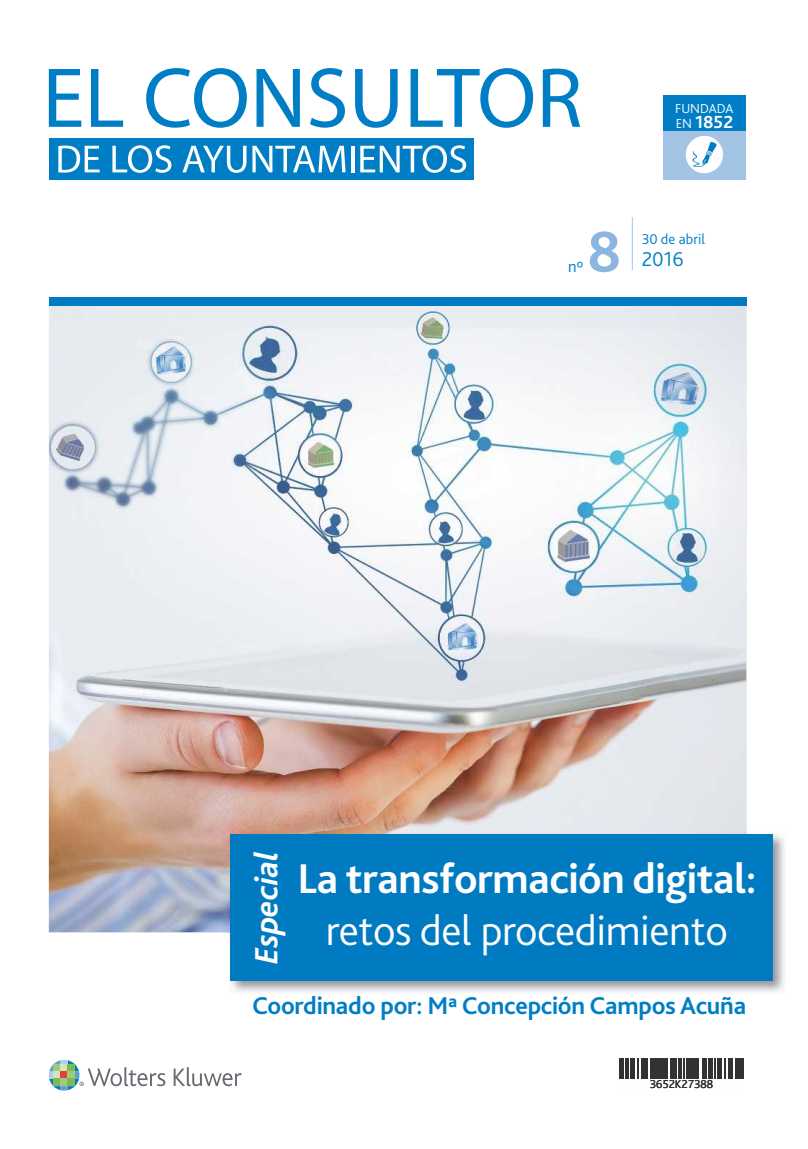
<style>
.page{position:relative;width:808px;height:1149px;background:#fff}
.page>*{position:absolute;margin:0;border:0;box-sizing:border-box;transform-origin:0 0}
.t1{font:700 60.45px "Bliss 2";color:#8bb6e0}
.t2{font:700 43.5px "Bliss 2";letter-spacing:-.01em;color:#fefefe}
.t3{font:300 43.5px "Bliss 2";letter-spacing:-.01em;color:#fefefe}
.t4{font:italic 700 33.6px "Bliss 2";color:#fefefe}
.t5{font:700 25.5px "Bliss 2";letter-spacing:-.01em;color:#007ec5}
.t6{font:300 21px "Bliss 2";color:#007ec5}
.t7{font:700 18.3px "Bliss 2";color:#fefefe}
.t8{font:300 16.8px "Bliss 2";color:#007ec5}
.t9{font:300 15px "Bliss 2";color:#007ec5}
.t10{font:300 13.65px "Bliss 2";color:#fefefe}
.t11{font:12px "Bliss";color:#323234}
.s1{font-weight:300;font-size:13.65px}
</style>
<div class="page">
<hr style="left:0;top:69px;width:1px;height:111px;background:#007bc1">
<svg style="left:0;top:151px;width:1px;height:29px"></svg>
<svg style="left:49px;top:69px;width:32px;height:58px"></svg>
<svg style="left:91px;top:69px;width:32px;height:58px"></svg>
<svg style="left:146px;top:68px;width:101px;height:60px"></svg>
<svg style="left:256px;top:69px;width:44px;height:58px"></svg>
<svg style="left:310px;top:68px;width:35px;height:60px"></svg>
<svg style="left:355px;top:69px;width:43px;height:59px"></svg>
<svg style="left:411px;top:68px;width:122px;height:60px"></svg>
<svg style="left:543px;top:69px;width:37px;height:58px"></svg>
<div style="left:50px;top:138px;width:424px;height:42px;background:#007ec5"></div>
<svg style="left:58px;top:145px;width:42px;height:27px"></svg>
<svg style="left:112px;top:145px;width:59px;height:28px"></svg>
<svg style="left:182px;top:146px;width:64px;height:27px"></svg>
<svg style="left:252px;top:146px;width:93px;height:26px"></svg>
<hr style="left:351px;top:146px;width:3px;height:26px;background:#fefefe">
<svg style="left:360px;top:145px;width:106px;height:28px"></svg>
<div style="left:663px;top:98px;width:82px;height:82px;background:#a4c4e6"></div>
<div style="left:686px;top:136px;width:37px;height:37px;background:#fefefe;border-radius:50%"></div>
<div style="left:663px;top:95px;width:82px;height:35px;background:#007ec5"></div>
<svg style="left:692px;top:142px;width:24px;height:25px"></svg>
<hr style="left:632px;top:217px;width:1px;height:53px;background:#a4c4e6">
<hr style="left:0;top:1019px;width:1px;height:72px;background:#007ec5">
<img style="left:49px;top:305px;width:697px;height:626px">
<div style="left:49px;top:297px;width:697px;height:8px;background:#007bc1"></div>
<svg style="left:49px;top:1059px;width:193px;height:31px"></svg>
<svg style="left:620px;top:1058px;width:123px;height:21px"></svg>
<hr style="left:620px;top:1058px;width:2px;height:20px;background:#323234">
<svg style="left:623px;top:1058px;width:1px;height:20px"></svg>
<hr style="left:626px;top:1058px;width:3px;height:20px;background:#323234">
<svg style="left:631px;top:1058px;width:1px;height:20px"></svg>
<hr style="left:633px;top:1058px;width:2px;height:20px;background:#323234">
<svg style="left:638px;top:1058px;width:1px;height:20px"></svg>
<hr style="left:642px;top:1058px;width:2px;height:20px;background:#323234">
<hr style="left:645px;top:1058px;width:3px;height:20px;background:#323234">
<svg style="left:651px;top:1058px;width:3px;height:20px"></svg>
<hr style="left:655px;top:1058px;width:4px;height:20px;background:#323234">
<hr style="left:660px;top:1058px;width:3px;height:20px;background:#323234">
<svg style="left:664px;top:1058px;width:1px;height:20px"></svg>
<hr style="left:666px;top:1058px;width:2px;height:20px;background:#323234">
<hr style="left:671px;top:1058px;width:3px;height:20px;background:#323234">
<hr style="left:675px;top:1058px;width:2px;height:20px;background:#323234">
<hr style="left:679px;top:1058px;width:3px;height:20px;background:#323234">
<svg style="left:684px;top:1058px;width:3px;height:20px"></svg>
<hr style="left:688px;top:1058px;width:3px;height:20px;background:#323234">
<hr style="left:692px;top:1058px;width:4px;height:20px;background:#323234">
<svg style="left:697px;top:1058px;width:1px;height:20px"></svg>
<hr style="left:702px;top:1058px;width:2px;height:20px;background:#323234">
<svg style="left:705px;top:1058px;width:1px;height:20px"></svg>
<hr style="left:708px;top:1058px;width:4px;height:20px;background:#323234">
<svg style="left:714px;top:1058px;width:4px;height:20px"></svg>
<hr style="left:719px;top:1058px;width:2px;height:20px;background:#323234">
<svg style="left:724px;top:1058px;width:5px;height:20px"></svg>
<hr style="left:730px;top:1058px;width:2px;height:20px;background:#323234">
<hr style="left:735px;top:1058px;width:3px;height:20px;background:#323234">
<svg style="left:739px;top:1058px;width:1px;height:20px"></svg>
<hr style="left:741px;top:1058px;width:2px;height:20px;background:#323234">
<img style="left:227px;top:830px;width:558px;height:163px">
<img style="left:227px;top:830px;width:519px;height:101px">
<div style="left:230px;top:833px;width:543px;height:147px;background:#007bc1"></div>
<p class="t10" style="left:675px;top:103px;width:60px">FUNDADA</p>
<p class="t7" style="left:676px;top:115px;width:59px"><span class="s1">EN</span> 1852</p>
<h1 class="t1" style="left:587px;top:228px;width:36px">8</h1>
<p class="t8" style="left:568px;top:259px;width:16px">nº</p>
<p class="t9" style="left:642px;top:233px;width:65px">30 de abril</p>
<p class="t6" style="left:642px;top:251px;width:43px">2016</p>
<h3 class="t4" style="left:253px;top:963px;width:115px;rotate:-90deg">Especial</h3>
<h2 class="t2" style="left:298px;top:861px;width:460px">La transformación digital:</h2>
<h2 class="t3" style="left:326px;top:913px;width:403px">retos del procedimiento</h2>
<p class="t5" style="left:252px;top:995px;width:496px">Co ordinado por: Mª Concepción Campos Acuña</p>
<p class="t11" style="left:650px;top:1077px;width:65px">3652K27388</p>
</div>
